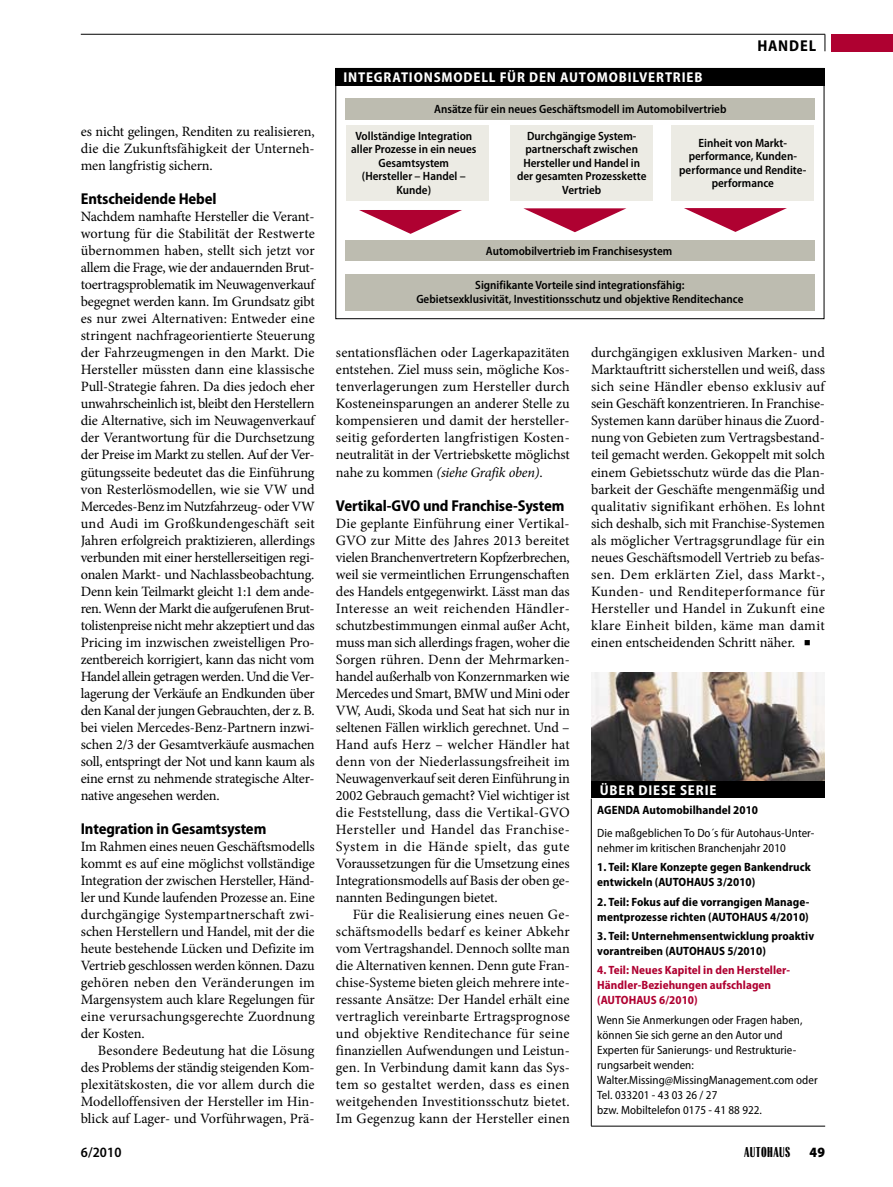
<style>
.page{position:relative;width:893px;height:1187px;background:#fff}
.page>*{position:absolute;margin:0;border:0;box-sizing:border-box;transform-origin:0 0}
.t1{font:700 semi-condensed 15.75px "Myriad Pro";letter-spacing:-.01em;color:#000}
.t2{font:15px "Radiant Display EFOP No 4";letter-spacing:.03em;color:#000}
.t3{font:14.25px/17px "Minion Pro";color:#000;text-align:justify}
.t4{font:700 semi-condensed 14.25px "Myriad Pro";letter-spacing:.06em;color:#fff}
.t5{font:600 semi-condensed 14.25px "Myriad Pro";color:#000}
.t6{font:900 semi-condensed 14.25px "Myriad Pro";color:#000}
.t7{font:600 semi-condensed 12px/13.5px "Myriad Pro";color:#000;text-align:center}
.t8{font:semi-condensed 12px/15px "Myriad Pro";letter-spacing:.005em;color:#000}
.t9{font:700 semi-condensed 12px/15px "Myriad Pro";letter-spacing:.005em;color:#000}
.t10{font:700 semi-condensed 12px/15px "Myriad Pro";letter-spacing:.005em;color:#af0131}
.s1{font-style:italic}
.s2{font-family:"S Buttons"}
</style>
<div class="page">
<div style="left:511px;top:125px;width:142px;height:75px;background:#ecebe4"></div>
<img style="left:591px;top:672px;width:234px;height:109px">
<div style="left:591px;top:781px;width:234px;height:17px;background:#000"></div>
<hr style="left:591px;top:798px;width:1px;height:327px;background:#000">
<hr style="left:591px;top:1125px;width:234px;height:1px;background:#000">
<div style="left:335px;top:68px;width:489px;height:17px;background:#000"></div>
<div style="left:346px;top:98px;width:469px;height:21px;background:#bdbcb0"></div>
<div style="left:347px;top:125px;width:142px;height:75px;background:#ecebe4"></div>
<div style="left:346px;top:240px;width:469px;height:20px;background:#bdbcb0"></div>
<div style="left:346px;top:274px;width:469px;height:36px;background:#bdbcb0"></div>
<div style="left:672px;top:125px;width:142px;height:75px;background:#ecebe4"></div>
<div style="left:832px;top:34px;width:61px;height:17px;background:#af0131"></div>
<hr style="left:81px;top:34px;width:744px;height:1px;background:#000">
<svg style="left:825px;top:34px;width:1px;height:17px"></svg>
<p class="t3" style="left:81px;top:123px;width:235px">es nicht gelingen, Renditen zu realisieren, die die Zukunftsfähigkeit der Unterneh&shy;men langfristig sichern.</p>
<p class="t1" style="left:81px;top:190px;width:137px">Entscheidende Hebel</p>
<p class="t3" style="left:81px;top:208px;width:236px">Nachdem namhafte Hersteller die Verant&shy;wortung für die Stabilität der Restwerte übernommen haben, stellt sich jetzt vor allem die Frage, wie der andauernden Brut&shy;toertragsproblematik im Neuwagenverkauf begegnet werden kann. Im Grundsatz gibt es nur zwei Alternativen: Entweder eine stringent nachfrageorientierte Steuerung der Fahrzeugmengen in den Markt. Die Hersteller müssten dann eine klassische Pull-Strategie fahren. Da dies jedoch eher unwahrscheinlich ist, bleibt den Herstellern die Alternative, sich im Neuwagenverkauf der Verantwortung für die Durchsetzung der Preise im Markt zu stellen. Auf der Ver&shy;gütungsseite bedeutet das die Einführung von Rest-erlösmodellen, wie sie VW und Mercedes-Benz im Nutzfahrzeug- oder VW und Audi im Großkundengeschäft seit Jahren erfolgreich praktizieren, allerdings verbunden mit einer herstellerseitigen regi&shy;onalen Markt- und Nachlassbeobachtung.<br>Denn kein Teilmarkt gleicht 1:1 dem ande&shy;ren. Wenn der Markt die aufgerufenen Brut&shy;tolistenpreise nicht mehr akzeptiert und das Pricing im inzwischen zweistelligen Pro&shy;zentbereich korrigiert, kann das nicht vom Handel allein getragen werden. Und die Ver&shy;lagerung der Verkäufe an Endkunden über den Kanal der jungen Gebrauchten, der z. B. bei vielen Mercedes-Benz-Partnern inzwi&shy;schen 2/3 der Gesamtverkäufe ausmachen soll, entspringt der Not und kann kaum als eine ernst zu nehmende strategische Alter&shy;native angesehen werden.</p>
<p class="t1" style="left:81px;top:819px;width:187px">Integration in Gesamtsystem</p>
<p class="t3" style="left:81px;top:837px;width:236px">Im Rahmen eines neuen Geschäftsmodells kommt es auf eine möglichst vollständige Integration der zwischen Hersteller, Händ&shy;ler und Kunde laufenden Prozesse an. Eine durchgängige Systempartnerschaft zwi&shy;schen Herstellern und Handel, mit der die heute bestehende Lücken und Defizite im Vertrieb geschlossen werden können. Dazu gehören neben den Veränderungen im Margensystem auch klare Regelungen für eine verursachungsgerechte Zuordnung der Kosten.</p>
<p class="t3" style="left:81px;top:1042px;width:235px;text-indent:17px">Besondere Bedeutung hat die Lösung des Problems der ständig steigenden Kom&shy;plexitätskosten, die vor allem durch die Modelloffensiven der Hersteller im Hin&shy;blick auf Lager- und Vorführwagen, Prä-</p>
<p class="t4" style="left:344px;top:69px;width:195px">Integ rationsModell fü r den</p>
<p class="t4" style="left:560px;top:69px;width:130px">Automobi lve rtrieb</p>
<p class="t1" style="left:757px;top:37px;width:11px">Hande</p>
<p class="t1" style="left:809px;top:37px;width:9px">l</p>
<p class="t7" style="left:434px;top:102px;width:294px">Ansätze für ein neues Geschäftsmodell im Automobilvertrieb</p>
<p class="t7" style="left:517px;top:129px;width:131px">Durchgängige System&shy;partnerschaft zwischen<br>Hersteller und Handel in der gesamten Prozesskette<br>Vertrieb</p>
<p class="t7" style="left:679px;top:136px;width:129px">Einheit von Markt&shy;performance, Kunden&shy;performance und Rendite&shy;performance</p>
<p class="t7" style="left:351px;top:129px;width:127px">Vollständige Integration aller Prozesse in ein neues<br>Gesamtsystem<br>(Hersteller – Handel –<br>Kunde)</p>
<p class="t7" style="left:486px;top:244px;width:188px">Automobilvertrieb im Franchisesystem</p>
<p class="t7" style="left:416px;top:279px;width:329px">Signifikante Vorteile sind integrationsfähig:<br>Gebietsexklusivität, Investitionsschutz und objektive Renditechance</p>
<p class="t3" style="left:336px;top:344px;width:235px">sentationsflächen oder Lagerkapazitäten entstehen. Ziel muss sein, mögliche Kos&shy;tenverlagerungen zum Hersteller durch Kosteneinsparungen an anderer Stelle zu kompensieren und damit der hersteller&shy;seitig geforderten langfristigen Kosten&shy;neutralität in der Vertriebskette möglichst nahe zu kommen <span class="s1">(siehe Grafik oben)</span>.</p>
<p class="t1" style="left:336px;top:496px;width:230px">Vertikal-GVO und Franchise-System</p>
<p class="t3" style="left:336px;top:514px;width:236px">Die geplante Einführung einer Vertikal-GVO zur Mitte des Jahres 2013 bereitet vielen Branchenvertretern Kopfzerbrechen, weil sie vermeintlichen Errungenschaften des Handels entgegenwirkt. Lässt man das Interesse an weit reichenden Händler&shy;schutzbestimmungen einmal außer Acht, muss man sich allerdings fragen, woher die Sorgen rühren. Denn der Mehrmarken&shy;handel außerhalb von Konzernmarken wie Mercedes und Smart, BMW und Mini oder VW, Audi, Skoda und Seat hat sich nur in seltenen Fällen wirklich gerechnet. Und – Hand aufs Herz – welcher Händler hat denn von der Niederlassungsfreiheit im Neuwagenverkauf seit deren Einführung in 2002 Gebrauch gemacht? Viel wichtiger ist die Feststellung, dass die Vertikal-GVO Hersteller und Handel das Franchise-System in die Hände spielt, das gute Voraussetzungen für die Umsetzung eines Integrationsmodells auf Basis der oben ge&shy;nannten Bedingungen bietet.</p>
<p class="t3" style="left:336px;top:905px;width:236px;text-align:left;text-indent:17px">Für die Realisierung eines neuen Ge&shy;schäftsmodells bedarf es keiner Abkehr vom Vertragshandel. Dennoch sollte man die Alternativen kennen. Denn gute Fran&shy;chise-Systeme bieten gleich mehrere inte&shy;ressante Ansätze: Der Handel erhält eine vertraglich vereinbarte Ertragsprognose und objektive Renditechance für seine finanziellen Aufwendungen und Leistun&shy;gen. In Verbindung damit kann das Sys&shy;tem so gestaltet werden, dass es einen weitgehenden Investitionsschutz bietet.<br>Im Gegenzug kann der Hersteller einen</p>
<p class="t3" style="left:591px;top:344px;width:235px">durchgängigen exklusiven Marken- und Marktauftritt sicherstellen und weiß, dass sich seine Händler ebenso exklusiv auf sein Geschäft konzentrieren. In Franchise-Systemen kann darüber hinaus die Zuord&shy;nung von Gebieten zum Vertragsbestand&shy;teil gemacht werden. Gekoppelt mit solch einem Gebietsschutz würde das die Plan&shy;barkeit der Geschäfte mengenmäßig und qualitativ signifikant erhöhen. Es lohnt sich deshalb, sich mit Franchise-Systemen als möglicher Vertragsgrundlage für ein neues Geschäftsmodell Vertrieb zu befas&shy;sen. Dem erklärten Ziel, dass Markt-, Kunden- und Renditeperformance für Hersteller und Handel in Zukunft eine klare Einheit bilden, käme man damit einen entscheidenden Schritt näher. <span class="s2">z</span></p>
<p class="t4" style="left:600px;top:781px;width:47px">Über diese</p>
<p class="t4" style="left:680px;top:781px;width:31px">Serie</p>
<p class="t9" style="left:597px;top:802px;width:162px">AGENDA Automobilhandel 2010</p>
<p class="t8" style="left:597px;top:825px;width:219px">Die maßgeblichen To Do´s für Autohaus-Unter&shy;nehmer im kritischen Branchenjahr 2010</p>
<p class="t9" style="left:597px;top:860px;width:215px">1. Teil: Klare Konzepte gegen Bankendruck entwickeln (AUTOH</p>
<p class="t9" style="left:694px;top:875px;width:63px">AUS 3/2010)</p>
<p class="t9" style="left:597px;top:894px;width:214px">2. Teil: Fokus auf die vorrangigen Manage&shy;mentprozesse richten (AUTOH</p>
<p class="t9" style="left:747px;top:909px;width:63px">AUS 4/2010)</p>
<p class="t9" style="left:597px;top:928px;width:218px">3. Teil: Unternehmensentwicklung proaktiv vorantreiben (AUTOH</p>
<p class="t9" style="left:705px;top:943px;width:63px">AUS 5/2010)</p>
<p class="t10" style="left:597px;top:962px;width:194px">4. Teil: Neues Kapitel in den Hersteller-<br>Händler-Beziehungen aufschlagen (AUTOH</p>
<p class="t10" style="left:636px;top:992px;width:63px">AUS 6/2010)</p>
<p class="t8" style="left:597px;top:1012px;width:222px">Wenn Sie Anmerkungen oder Fragen haben, können Sie sich gerne an den Autor und Ex-perten für Sanierungs- und Restrukturie&shy;rungsarbeit wenden:<br>Walter.Missing@MissingManagement.com oder Tel. 033201 - 43 03 26 / 27<br>bzw. Mobiltelefon 0175 - 41 88 922.</p>
<p class="t5" style="left:81px;top:1144px;width:42px">6/2010</p>
<p class="t2" style="left:744px;top:1144px;width:48px">AUTOHAUS</p>
<p class="t6" style="left:810px;top:1144px;width:17px">49</p>
</div>
